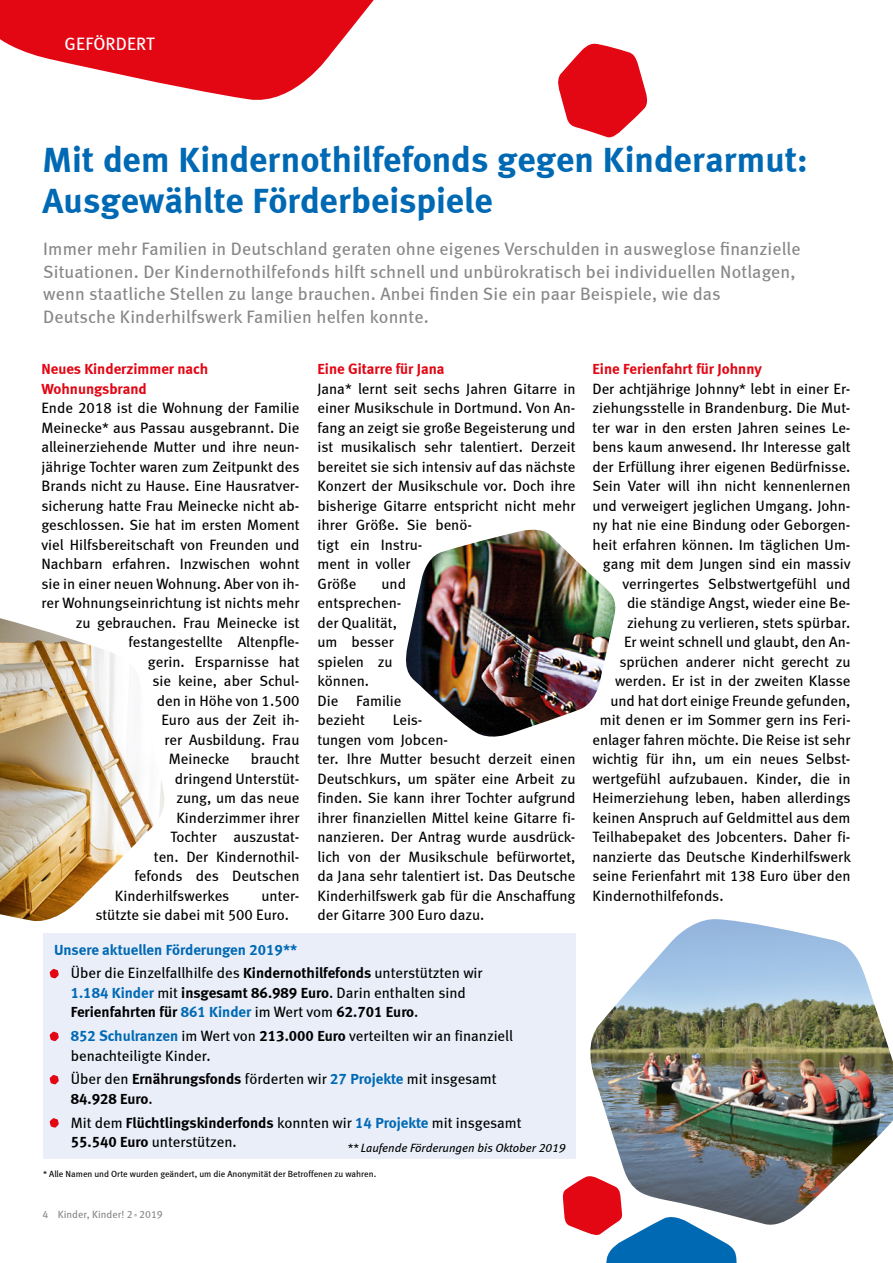
<style>
.page{position:relative;width:893px;height:1263px;background:#fff}
.page>*{position:absolute;margin:0;border:0;box-sizing:border-box;transform-origin:0 0}
.t1{font:36px/40.5px "Meta Bold LF";color:#0069b4}
.t2{font:18px/22.5px "Meta Book LF";letter-spacing:.01em;color:#878787}
.t3{font:18px "Meta Book LF";letter-spacing:.01em;color:#fff}
.t4{font:15px/19.5px "Meta Book LF";color:#000}
.t5{font:15px/19.5px "Meta Bold LF";color:#e30613}
.t6{font:15px "Meta Bold LF";color:#000}
.t7{font:15px "Meta Bold LF";color:#0069b4}
.t8{font:italic 12px "Meta Book LF";color:#000}
.t9{font:10.5px "Meta Book LF";color:#878787}
.t10{font:9px "Meta Book LF";color:#000}
.s1{font-family:"Meta Bold LF"}
.s2{font-family:"Meta Bold LF";color:#0069b4}
.s3{color:#0069b4}
.s4{font-family:"Meta Book LF"}
</style>
<div class="page">
<div style="left:43px;top:934px;width:532px;height:225px;background:#e9eef9"></div>
<svg style="left:0;top:0;width:374px;height:100px"></svg>
<img style="left:405px;top:530px;width:211px;height:207px">
<img style="left:0;top:618px;width:165px;height:304px">
<svg style="left:50px;top:969px;width:9px;height:9px"></svg>
<svg style="left:50px;top:1031px;width:9px;height:10px"></svg>
<svg style="left:50px;top:1075px;width:9px;height:9px"></svg>
<svg style="left:50px;top:1118px;width:9px;height:10px"></svg>
<img style="left:590px;top:919px;width:303px;height:306px">
<svg style="left:558px;top:43px;width:90px;height:95px"></svg>
<svg style="left:562px;top:1175px;width:178px;height:88px"></svg>
<p class="t3" style="left:64px;top:33px;width:91px">GEFÖRDERT</p>
<h1 class="t1" style="left:43px;top:139px;width:767px">Mit dem Kindernothilfefonds gegen Kinderarmut:<br>Ausgewählte Förderbeispiele</h1>
<p class="t2" style="left:43px;top:237px;width:759px">Immer mehr Familien in Deutschland geraten ohne eigenes Verschulden in ausweglose finanzielle Situationen. Der Kindernothilfefonds hilft schnell und unbürokratisch bei individuellen Notlagen, wenn staatliche Stellen zu lange brauchen. Anbei finden Sie ein paar Beispiele, wie das<br>Deutsche Kinderhilfswerk Familien helfen konnte.</p>
<p class="t5" style="left:41px;top:359px;width:168px">Neues Kinderzimmer nach<br>Wohnungsbrand</p>
<p class="t4" style="left:41px;top:398px;width:260px">Ende 2018 ist die Wohnung der Familie</p>
<p class="t4" style="left:41px;top:417px;width:259px">Meinecke* aus Passau ausgebrannt. Die</p>
<p class="t4" style="left:41px;top:437px;width:259px">alleinerziehende Mutter und ihre neun-</p>
<p class="t4" style="left:41px;top:456px;width:260px">jährige Tochter waren zum Zeitpunkt des</p>
<p class="t4" style="left:41px;top:476px;width:260px">Brands nicht zu Hause. Eine Hausratver-</p>
<p class="t4" style="left:41px;top:495px;width:259px">sicherung hatte Frau Meinecke nicht ab-</p>
<p class="t4" style="left:41px;top:515px;width:260px">geschlossen. Sie hat im ersten Moment</p>
<p class="t4" style="left:41px;top:534px;width:260px">viel Hilfsbereitschaft von Freunden und</p>
<p class="t4" style="left:41px;top:554px;width:260px">Nachbarn erfahren. Inzwischen wohnt</p>
<p class="t4" style="left:41px;top:573px;width:259px">sie in einer neuen Wohnung. Aber von ih-</p>
<p class="t4" style="left:41px;top:593px;width:260px">rer Wohnungseinrichtung ist nichts mehr</p>
<p class="t4" style="left:76px;top:612px;width:225px">zu gebrauchen. Frau Meinecke ist</p>
<p class="t4" style="left:128px;top:632px;width:172px">festangestellte Altenpfle-</p>
<p class="t4" style="left:148px;top:651px;width:153px">gerin. Ersparnisse hat</p>
<p class="t4" style="left:152px;top:671px;width:148px">sie keine, aber Schul-</p>
<p class="t4" style="left:157px;top:690px;width:144px">den in Höhe von 1.500</p>
<p class="t4" style="left:161px;top:710px;width:139px">Euro aus der Zeit ih-</p>
<p class="t4" style="left:164px;top:729px;width:136px">rer Ausbildung. Frau</p>
<p class="t4" style="left:169px;top:749px;width:62px">Meinecke</p>
<p class="t4" style="left:251px;top:749px;width:50px">braucht</p>
<p class="t4" style="left:175px;top:768px;width:126px">dringend Unterstüt-</p>
<p class="t4" style="left:176px;top:788px;width:125px">zung, um das neue</p>
<p class="t4" style="left:176px;top:807px;width:124px">Kinderzimmer ihrer</p>
<p class="t4" style="left:170px;top:827px;width:130px">Tochter auszustat-</p>
<p class="t4" style="left:154px;top:846px;width:147px">ten. Der Kindernothil-</p>
<p class="t4" style="left:134px;top:866px;width:167px">fefonds des Deutschen</p>
<p class="t4" style="left:115px;top:885px;width:116px">Kinderhilfswerkes</p>
<p class="t4" style="left:95px;top:885px;width:206px;text-indent:166px">unter&shy;stützte sie dabei mit 500 Euro.</p>
<p class="t5" style="left:317px;top:359px;width:129px">Eine Gitarre für Jana</p>
<p class="t4" style="left:317px;top:378px;width:260px">Jana* lernt seit sechs Jahren Gitarre in einer Musikschule in Dortmund. Von An&shy;fang an zeigt sie große Begeisterung und ist musikalisch sehr talentiert. Derzeit bereitet sie sich intensiv auf das nächste<br>Konzert der Musikschule vor. Doch ihre bisherige Gitarre entspricht nicht mehr ihrer Größe. Sie benö-<br>tigt ein Instru-<br>ment in voller<br>Größe</p>
<p class="t4" style="left:317px;top:573px;width:90px;text-indent:64px">und entsprechen&shy;der Qualität, um besser spielen zu können.<br>Die Familie bezieht</p>
<p class="t4" style="left:317px;top:710px;width:260px;text-indent:75px">Leis-<br>tungen vom Jobcen-<br>ter. Ihre Mutter besucht derzeit einen Deutschkurs, um später eine Arbeit zu finden. Sie kann ihrer Tochter aufgrund ihrer finanziellen Mittel keine Gitarre fi&shy;nanzieren. Der Antrag wurde ausdrück&shy;lich von der Musikschule befürwortet, da Jana sehr talentiert ist. Das Deutsche Kinderhilfswerk gab für die Anschaffung der Gitarre 300 Euro dazu.</p>
<p class="t7" style="left:54px;top:940px;width:245px">Unsere aktuellen Förderungen 2019**</p>
<p class="t4" style="left:71px;top:963px;width:413px">Über die Einzelfallhilfe des <span class="s1">Kindernothilfefonds</span> unterstützten wir<br><span class="s2">1.184 Kinder</span> mit <span class="s1">insgesamt 86.989 Euro</span>. Darin enthalten sind</p>
<p class="t6" style="left:71px;top:1003px;width:349px">Ferienfahrten für <span class="s3">861 Kinder</span> <span class="s4">im Wert vom</span> 62.701 Euro<span class="s4">.</span></p>
<p class="t4" style="left:71px;top:1026px;width:444px"><span class="s2">852 Schulranzen</span> im Wert von <span class="s1">213.000 Euro</span> verteilten wir an finanziell benachteiligte Kinder.</p>
<p class="t4" style="left:71px;top:1069px;width:427px">Über den <span class="s1">Ernährungsfonds</span> förderten wir <span class="s2">27 Projekte</span> mit insgesamt</p>
<p class="t6" style="left:71px;top:1090px;width:84px">84.928 Euro<span class="s4">.</span></p>
<p class="t4" style="left:71px;top:1112px;width:452px">Mit dem <span class="s1">Flüchtlingskinderfonds</span> konnten wir <span class="s2">14 Projekte</span> mit insgesamt<br><span class="s1">55.540 Euro</span> unterstützen.</p>
<p class="t8" style="left:347px;top:1140px;width:220px">** Laufende Förderungen bis Oktober 2019</p>
<p class="t10" style="left:43px;top:1169px;width:335px">* Alle Namen und Orte wurden geändert, um die Anonymität der Betroffenen zu wahren.</p>
<p class="t9" style="left:43px;top:1208px;width:122px">4 Kinder, Kinder! 2 ˚ 2019</p>
<p class="t5" style="left:592px;top:359px;width:171px">Eine Ferienfahrt für Johnny</p>
<p class="t4" style="left:592px;top:378px;width:260px">Der achtjährige Johnny* lebt in einer Er-</p>
<p class="t4" style="left:592px;top:398px;width:260px">ziehungsstelle in Brandenburg. Die Mut-</p>
<p class="t4" style="left:592px;top:417px;width:260px">ter war in den ersten Jahren seines Le-</p>
<p class="t4" style="left:592px;top:437px;width:260px">bens kaum anwesend. Ihr Interesse galt</p>
<p class="t4" style="left:592px;top:456px;width:259px">der Erfüllung ihrer eigenen Bedürfnisse.</p>
<p class="t4" style="left:592px;top:476px;width:260px">Sein Vater will ihn nicht kennenlernen</p>
<p class="t4" style="left:592px;top:495px;width:260px">und verweigert jeglichen Umgang. John-</p>
<p class="t4" style="left:592px;top:515px;width:259px">ny hat nie eine Bindung oder Geborgen-</p>
<p class="t4" style="left:592px;top:534px;width:259px">heit erfahren können. Im täglichen Um-</p>
<p class="t4" style="left:603px;top:554px;width:249px">gang mit dem Jungen sind ein massiv</p>
<p class="t4" style="left:622px;top:573px;width:229px">verringertes Selbstwertgefühl und</p>
<p class="t4" style="left:627px;top:593px;width:225px">die ständige Angst, wieder eine Be-</p>
<p class="t4" style="left:627px;top:612px;width:225px">ziehung zu verlieren, stets spürbar.</p>
<p class="t4" style="left:624px;top:632px;width:228px">Er weint schnell und glaubt, den An-</p>
<p class="t4" style="left:619px;top:651px;width:232px">sprüchen anderer nicht gerecht zu</p>
<p class="t4" style="left:615px;top:671px;width:237px">werden. Er ist in der zweiten Klasse</p>
<p class="t4" style="left:610px;top:690px;width:241px">und hat dort einige Freunde gefunden,</p>
<p class="t4" style="left:600px;top:710px;width:252px">mit denen er im Sommer gern ins Feri-</p>
<p class="t4" style="left:592px;top:729px;width:260px">enlager fahren möchte. Die Reise ist sehr</p>
<p class="t4" style="left:592px;top:749px;width:260px">wichtig für ihn, um ein neues Selbst-</p>
<p class="t4" style="left:592px;top:768px;width:259px">wertgefühl aufzubauen. Kinder, die in</p>
<p class="t4" style="left:592px;top:788px;width:260px">Heimerziehung leben, haben allerdings</p>
<p class="t4" style="left:592px;top:807px;width:260px">keinen Anspruch auf Geldmittel aus dem</p>
<p class="t4" style="left:592px;top:827px;width:259px">Teilhabepaket des Jobcenters. Daher fi-</p>
<p class="t4" style="left:592px;top:846px;width:260px">nanzierte das Deutsche Kinderhilfswerk</p>
<p class="t4" style="left:592px;top:866px;width:260px">seine Ferienfahrt mit 138 Euro über den</p>
<p class="t4" style="left:592px;top:885px;width:133px">Kindernothilfefonds.</p>
</div>
